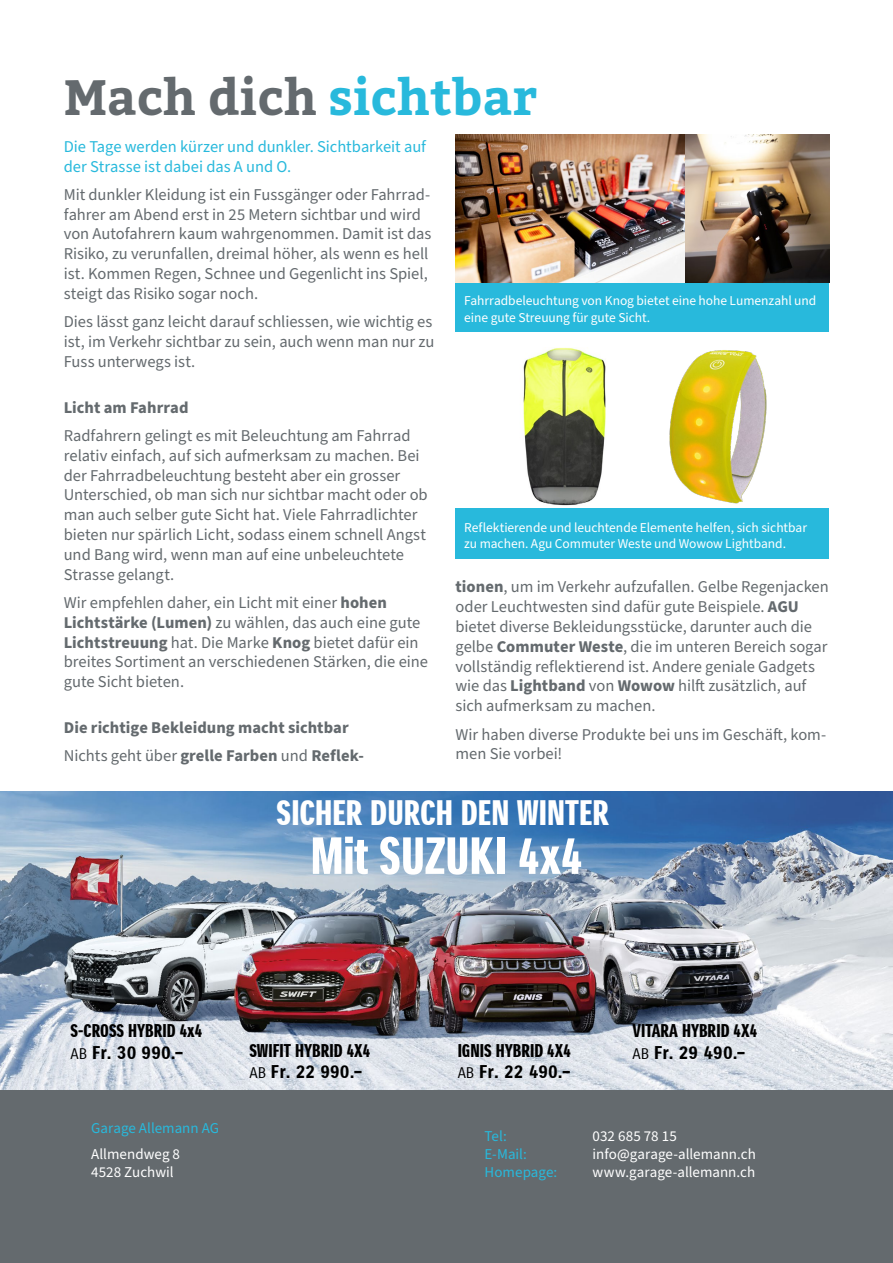
<style>
.page{position:relative;width:893px;height:1263px;background:#fff}
.page>*{position:absolute;margin:0;border:0;box-sizing:border-box;transform-origin:0 0}
.t1{font:50.7px "Suzuki PRO Headline";color:#fff}
.t2{font:700 49.5px "Bitter";color:#646a6e}
.t3{font:34.5px "Suzuki PRO Headline";color:#fff}
.t4{font:18px "Suzuki PRO Headline";color:#000}
.t5{font:18px "Suzuki PRO Bold";color:#000}
.t6{font:16.5px/19.8px "Source Sans Pro";letter-spacing:-.005em;color:#646a6e}
.t7{font:700 16.5px/28.3px "Source Sans Pro";letter-spacing:.005em;color:#646a6e}
.t8{font:16.5px/19.8px "Source Sans Pro";letter-spacing:-.005em;color:#28b9dc}
.t9{font:15px/18px "Source Sans Pro";color:#fff}
.t10{font:15px "Source Sans Pro";color:#28b9dc}
.t11{font:13.5px/16.2px "Source Sans Pro";letter-spacing:-.005em;color:#fff}
.s1{color:#28b9dc}
.s2{font-weight:700}
.s3{font-weight:400}
.s4{font-family:"Suzuki PRO Regular";font-size:15px}
</style>
<div class="page">
<div style="left:0;top:1089px;width:893px;height:174px;background:#646a6e"></div>
<img style="left:0;top:792px;width:893px;height:297px">
<div style="left:455px;top:282px;width:374px;height:50px;background:#28b9dc"></div>
<img style="left:455px;top:135px;width:374px;height:148px">
<div style="left:455px;top:508px;width:374px;height:50px;background:#28b9dc"></div>
<img style="left:523px;top:348px;width:83px;height:158px">
<img style="left:669px;top:350px;width:98px;height:154px">
<h2 class="t2" style="left:64px;top:65px;width:474px">Mach dich <span class="s1">sichtbar</span></h2>
<p class="t8" style="left:64px;top:137px;width:364px">Die Tage werden kürzer und dunkler. Sichtbarkeit auf der Strasse ist dabei das A und O.</p>
<p class="t6" style="left:64px;top:185px;width:369px">Mit dunkler Kleidung ist ein Fussgänger oder Fahrrad&shy;fahrer am Abend erst in 25 Metern sichtbar und wird von Autofahrern kaum wahrgenommen. Damit ist das Risiko, zu verunfallen, dreimal höher, als wenn es hell ist. Kommen Regen, Schnee und Gegenlicht ins Spiel, steigt das Risiko sogar noch.</p>
<p class="t6" style="left:64px;top:312px;width:372px">Dies lässt ganz leicht darauf schliessen, wie wichtig es ist, im Verkehr sichtbar zu sein, auch wenn man nur zu<br>Fuss unterwegs ist.</p>
<p class="t7" style="left:64px;top:393px;width:126px">Licht am Fahrrad</p>
<p class="t6" style="left:64px;top:426px;width:365px">Radfahrern gelingt es mit Beleuchtung am Fahrrad relativ einfach, auf sich aufmerksam zu machen. Bei der Fahrradbeleuchtung besteht aber ein grosser Unterschied, ob man sich nur sichtbar macht oder ob man auch selber gute Sicht hat. Viele Fahrradlichter bieten nur spärlich Licht, sodass einem schnell Angst und Bang wird, wenn man auf eine unbeleuchtete Strasse gelangt.</p>
<p class="t6" style="left:64px;top:593px;width:366px">Wir empfehlen daher, ein Licht mit einer <span class="s2">hohen Lichtstärke (Lumen)</span> zu wählen, das auch eine gute <span class="s2">Lichtstreuung</span> hat. Die Marke <span class="s2">Knog</span> bietet dafür ein breites Sortiment an verschiedenen Stärken, die eine gute Sicht bieten.</p>
<p class="t7" style="left:64px;top:714px;width:302px">Die richtige Bekleidung macht sichtbar<br><span class="s3">Nichts geht über</span> grelle Farben <span class="s3">und</span> Reflek-</p>
<p class="t11" style="left:464px;top:293px;width:354px">Fahrradbeleuchtung von Knog bietet eine hohe Lumenzahl und eine gute Streuung für gute Sicht.</p>
<p class="t11" style="left:464px;top:520px;width:344px">Reflektierende und leuchtende Elemente helfen, sich sichtbar zu machen. Agu Commuter Weste und Wowow Lightband.</p>
<p class="t6" style="left:455px;top:577px;width:375px"><span class="s2">tionen</span>, um im Verkehr aufzufallen. Gelbe Regenjacken oder Leuchtwesten sind dafür gute Beispiele. <span class="s2">AGU </span>bietet diverse Bekleidungsstücke, darunter auch die gelbe <span class="s2">Commuter Weste</span>, die im unteren Bereich sogar vollständig reflektierend ist. Andere geniale Gadgets wie das <span class="s2">Lightband</span> von <span class="s2">Wowow</span> hilft zusätzlich, auf sich aufmerksam zu machen.</p>
<p class="t6" style="left:455px;top:725px;width:372px">Wir haben diverse Produkte bei uns im Geschäft, kom&shy;men Sie vorbei!</p>
<h3 class="t3" style="left:277px;top:793px;width:334px">SICHER DURCH DEN WINTER</h3>
<h1 class="t1" style="left:311px;top:827px;width:273px">Mit SUZUKI 4x4</h1>
<p class="t4" style="left:71px;top:1020px;width:133px">S-CROSS HYBRID 4x4</p>
<p class="t5" style="left:71px;top:1042px;width:114px"><span class="s4">AB</span> Fr. 30 990.–</p>
<p class="t4" style="left:249px;top:1040px;width:122px">SWIFIT HYBRID 4X4</p>
<p class="t5" style="left:249px;top:1061px;width:114px"><span class="s4">AB</span> Fr. 22 990.–</p>
<p class="t4" style="left:458px;top:1040px;width:115px">IGNIS HYBRID 4X4</p>
<p class="t5" style="left:458px;top:1061px;width:114px"><span class="s4">AB</span> Fr. 22 490.–</p>
<p class="t4" style="left:632px;top:1020px;width:126px">VITARA HYBRID 4X4</p>
<p class="t5" style="left:632px;top:1042px;width:114px"><span class="s4">AB</span> Fr. 29 490.–</p>
<p class="t10" style="left:91px;top:1118px;width:129px">Garage Allemann AG</p>
<p class="t9" style="left:91px;top:1146px;width:90px">Allmendweg 8<br>4528 Zuchwil</p>
<p class="t10" style="left:485px;top:1126px;width:24px">Tel:</p>
<p class="t9" style="left:593px;top:1128px;width:86px">032 685 78 15</p>
<p class="t10" style="left:485px;top:1144px;width:44px">E-Mail:</p>
<p class="t9" style="left:593px;top:1146px;width:165px">info@garage-allemann.ch</p>
<p class="t10" style="left:485px;top:1162px;width:74px">Homepage:</p>
<p class="t9" style="left:593px;top:1164px;width:164px">www.garage-allemann.ch</p>
</div>
